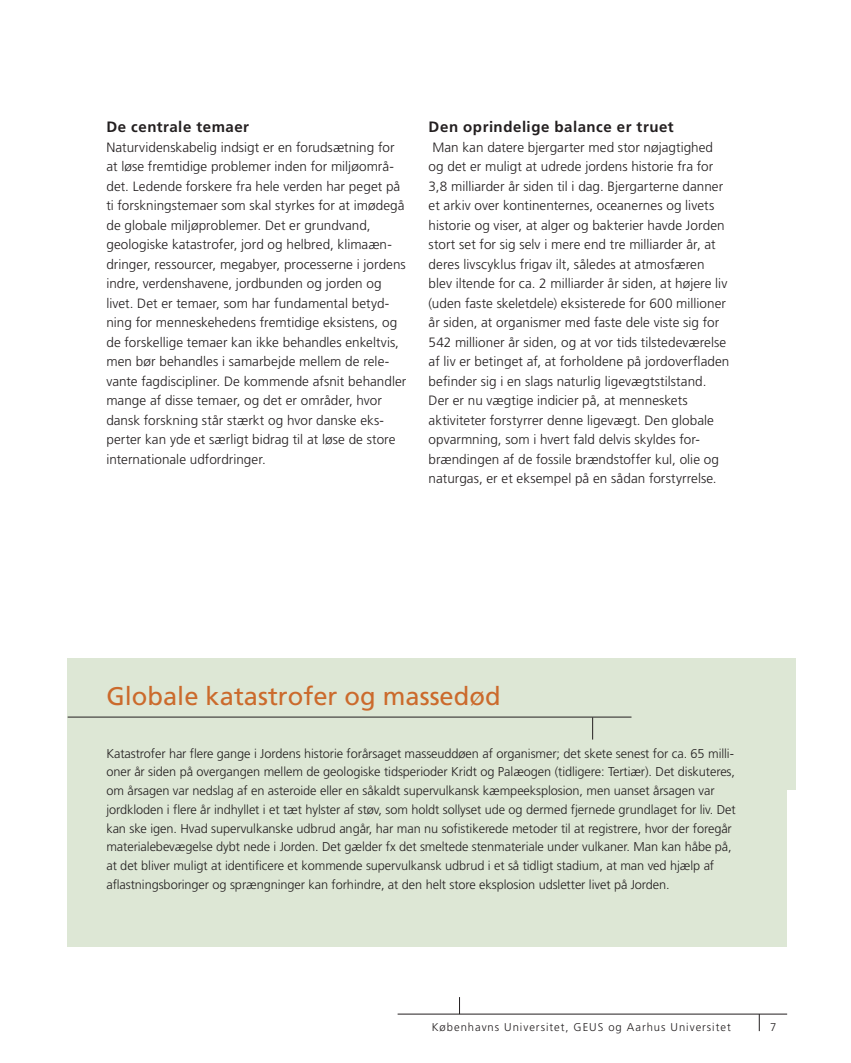
<style>
.page{position:relative;width:851px;height:1063px;background:#fff}
.page>*{position:absolute;margin:0;border:0;box-sizing:border-box;transform-origin:0 0}
.t1{font:25.5px "Frutiger";color:#cb6a2c}
.t2{font:700 15px "Frutiger";letter-spacing:.035em;color:#231f20}
.t3{font:300 13.5px/19.5px "Frutiger";color:#231f20}
.t4{font:300 12.75px/18.8px "Frutiger";letter-spacing:-.005em;color:#231f20}
.t5{font:300 11.25px "Frutiger";letter-spacing:.085em;color:#231f20}
</style>
<div class="page">
<svg style="left:758px;top:1015px;width:1px;height:16px"></svg>
<svg style="left:459px;top:997px;width:1px;height:17px"></svg>
<hr style="left:397px;top:1014px;width:390px;height:1px;background:#231f20">
<div style="left:787px;top:658px;width:8px;height:131px;background:#dde7d5"></div>
<div style="left:68px;top:658px;width:719px;height:289px;background:#dde7d5"></div>
<svg style="left:592px;top:718px;width:1px;height:22px"></svg>
<hr style="left:68px;top:717px;width:563px;height:1px;background:#231f20">
<p class="t2" style="left:106px;top:121px;width:144px">De centrale temaer</p>
<p class="t3" style="left:106px;top:138px;width:301px">Naturvidenskabelig indsigt er en forudsætning for at løse fremtidige problemer inden for miljøområ&shy;det. Ledende forskere fra hele verden har peget på ti forskningstemaer som skal styrkes for at imødegå de globale miljøproblemer. Det er grundvand, geologiske katastrofer, jord og helbred, klimaæn&shy;dringer, ressourcer, megabyer, processerne i jordens indre, verdenshavene, jordbunden og jorden og livet. Det er temaer, som har fundamental betyd&shy;ning for menneskehedens fremtidige eksistens, og de forskellige temaer kan ikke behandles enkeltvis, men bør behandles i samarbejde mellem de rele&shy;vante fagdiscipliner. De kommende afsnit behandler mange af disse temaer, og det er områder, hvor dansk forskning står stærkt og hvor danske eks&shy;perter kan yde et særligt bidrag til at løse de store internationale udfordringer.</p>
<p class="t2" style="left:428px;top:121px;width:247px">Den oprindelige balance er truet</p>
<p class="t3" style="left:428px;top:138px;width:302px">Man kan datere bjergarter med stor nøjagtighed<br>og det er muligt at udrede jordens historie fra for 3,8 milliarder år siden til i dag. Bjergarterne danner et arkiv over kontinenternes, oceanernes og livets historie og viser, at alger og bakterier havde Jorden stort set for sig selv i mere end tre milliarder år, at deres livscyklus frigav ilt, således at atmosfæren blev iltende for ca. 2 milliarder år siden, at højere liv (uden faste skeletdele) eksisterede for 600 millioner år siden, at organismer med faste dele viste sig for 542 millioner år siden, og at vor tids tilstedeværelse af liv er betinget af, at forholdene på jordoverfladen befinder sig i en slags naturlig ligevægtstilstand.<br>Der er nu vægtige indicier på, at menneskets aktiviteter forstyrrer denne ligevægt. Den globale opvarmning, som i hvert fald delvis skyldes for&shy;brændingen af de fossile brændstoffer kul, olie og naturgas, er et eksempel på en sådan forstyrrelse.</p>
<h1 class="t1" style="left:106px;top:686px;width:395px">Globale katastrofer og massedød</h1>
<p class="t4" style="left:106px;top:745px;width:630px">Katastrofer har flere gange i Jordens historie forårsaget masseuddøen af organismer; det skete senest for ca. 65 milli&shy;oner år siden på overgangen mellem de geologiske tidsperioder Kridt og Palæogen (tidligere: Tertiær). Det diskuteres, om årsagen var nedslag af en asteroide eller en såkaldt supervulkansk kæmpeeksplosion, men uanset årsagen var jordkloden i flere år indhyllet i et tæt hylster af støv, som holdt sollyset ude og dermed fjernede grundlaget for liv. Det kan ske igen. Hvad supervulkanske udbrud angår, har man nu sofistikerede metoder til at registrere, hvor der foregår materialebevægelse dybt nede i Jorden. Det gælder fx det smeltede stenmateriale under vulkaner. Man kan håbe på, at det bliver muligt at identificere et kommende supervulkansk udbrud i et så tidligt stadium, at man ved hjælp af aflastningsboringer og sprængninger kan forhindre, at den helt store eksplosion udsletter livet på Jorden.</p>
<p class="t5" style="left:432px;top:1023px;width:300px">Københavns Universitet, GEUS og Aarhus Universitet</p>
<p class="t5" style="left:770px;top:1023px;width:8px">7</p>
</div>
